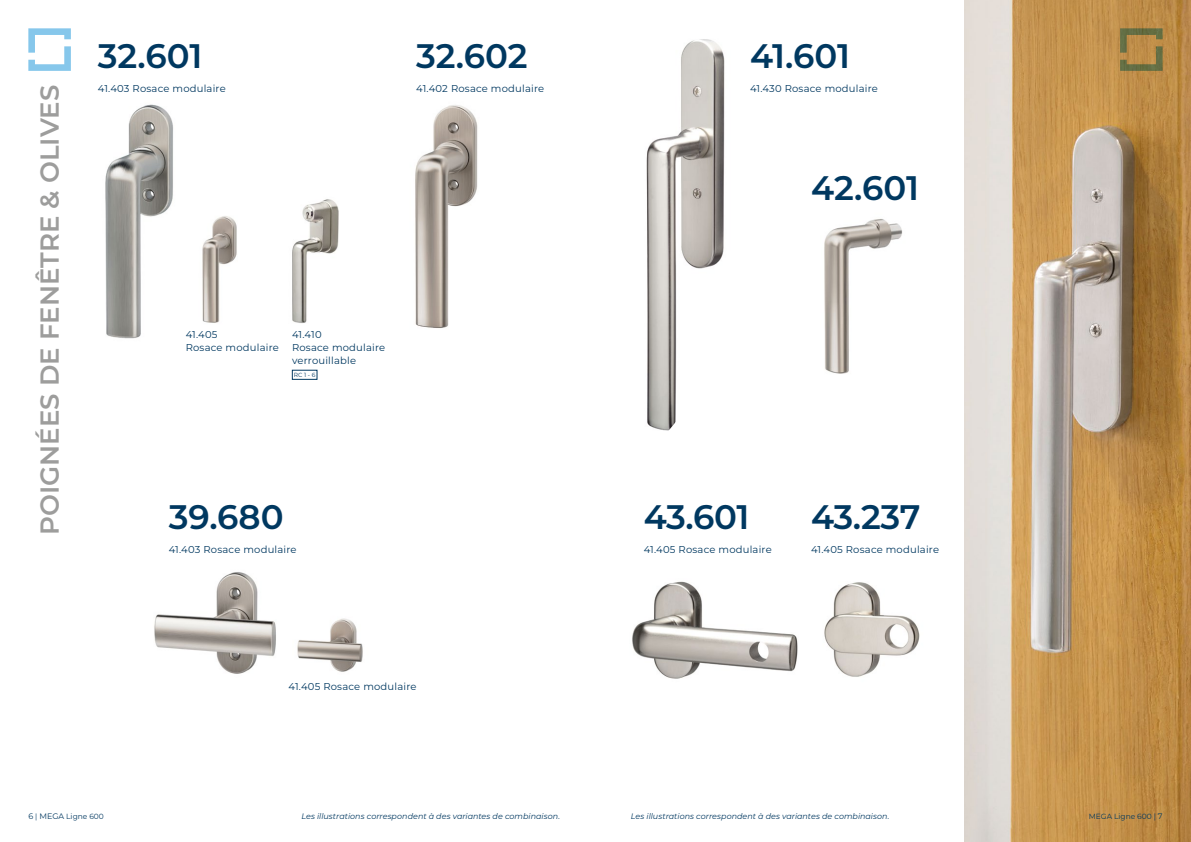
<style>
.page{position:relative;width:1191px;height:842px;background:#fff}
.page>*{position:absolute;margin:0;border:0;box-sizing:border-box;transform-origin:0 0}
.teaser_titel{font:600 34px "Montserrat";letter-spacing:-.005em;color:#003860}
.Abschnitt_links{font:600 26px "Montserrat";color:#9d9d9c}
.Produkt{font:10px "Montserrat";letter-spacing:.02em;color:#003860}
.t1{font:italic 8px "Montserrat";letter-spacing:.005em;color:#003860}
.t2{font:7.5px "Montserrat";color:#003860}
.box{font:6px "Montserrat";color:#003860}
.s1{font-size:8px}
</style>
<div class="page">
<svg style="left:28px;top:28px;width:43px;height:43px"></svg>
<img style="left:964px;top:0;width:227px;height:842px">
<svg style="left:1120px;top:14px;width:49px;height:57px;background:#a28346"></svg>
<img style="left:105px;top:104px;width:68px;height:235px">
<img style="left:415px;top:105px;width:63px;height:223px">
<img style="left:154px;top:572px;width:122px;height:102px">
<img style="left:202px;top:216px;width:35px;height:107px">
<img style="left:297px;top:618px;width:66px;height:54px">
<img style="left:632px;top:581px;width:166px;height:98px">
<img style="left:824px;top:582px;width:96px;height:95px">
<img style="left:292px;top:199px;width:47px;height:124px">
<img style="left:646px;top:39px;width:79px;height:392px">
<div style="left:292px;top:370px;width:25px;height:10px;border:1px solid #003860"></div>
<img style="left:824px;top:219px;width:79px;height:155px">
<p class="Abschnitt_links" style="left:31px;top:535px;width:451px;rotate:-90deg">POIGNÉES DE FENÊTRE &amp; OLIVES</p>
<p class="teaser_titel" style="left:98px;top:32px;width:106px">32.601</p>
<p class="teaser_titel" style="left:416px;top:32px;width:113px">32.602</p>
<p class="Produkt" style="left:98px;top:81px;width:129px">41.403 Rosace modulaire</p>
<p class="Produkt" style="left:416px;top:81px;width:129px">41.402 Rosace modulaire</p>
<p class="Produkt" style="left:186px;top:328px;width:33px">41.405</p>
<p class="Produkt" style="left:186px;top:341px;width:95px">Rosace modulaire</p>
<p class="Produkt" style="left:292px;top:328px;width:31px">41.410</p>
<p class="Produkt" style="left:292px;top:341px;width:95px">Rosace modulaire</p>
<p class="Produkt" style="left:292px;top:354px;width:65px">verrouillable</p>
<p class="box" style="left:294px;top:371px;width:23px">RC 1 - 6</p>
<p class="teaser_titel" style="left:169px;top:493px;width:116px">39.680</p>
<p class="Produkt" style="left:169px;top:542px;width:129px">41.403 Rosace modulaire</p>
<p class="Produkt" style="left:288px;top:680px;width:129px">41.405 Rosace modulaire</p>
<p class="teaser_titel" style="left:750px;top:32px;width:102px">41.601</p>
<p class="Produkt" style="left:750px;top:81px;width:129px">41.430 Rosace modulaire</p>
<p class="teaser_titel" style="left:811px;top:164px;width:109px">42.601</p>
<p class="teaser_titel" style="left:643px;top:493px;width:107px">43.601</p>
<p class="teaser_titel" style="left:811px;top:493px;width:111px">43.237</p>
<p class="Produkt" style="left:643px;top:542px;width:129px">41.405 Rosace modulaire</p>
<p class="Produkt" style="left:811px;top:542px;width:129px">41.405 Rosace modulaire</p>
<p class="t2" style="left:28px;top:811px;width:77px"><span class="s1">6</span> | <span class="s1">MEGA</span> Ligne 600</p>
<p class="t1" style="left:301px;top:811px;width:260px">Les illustrations correspondent à des variantes de combinaison.</p>
<p class="t1" style="left:631px;top:811px;width:260px">Les illustrations correspondent à des variantes de combinaison.</p>
<p class="t2" style="left:1088px;top:811px;width:75px">MEGA Ligne 600 | <span class="s1">7</span></p>
</div>
